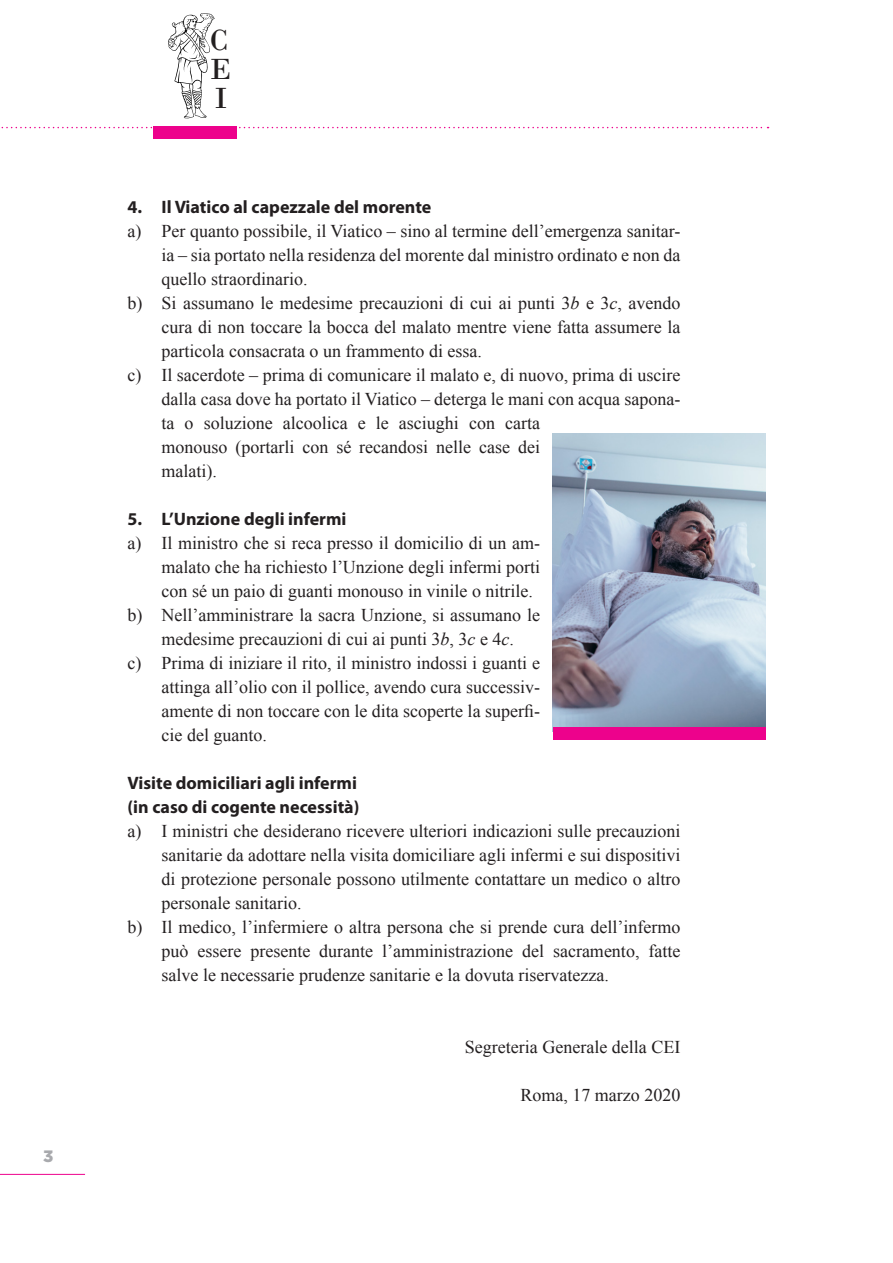
<style>
.page{position:relative;width:893px;height:1263px;background:#fff}
.page>*{position:absolute;margin:0;border:0;box-sizing:border-box;transform-origin:0 0}
.t1{font:30.6px/29.1px "Bodoni";color:#231f20;text-align:justify}
.Times_punto_x_punto{font:18px/24px "Times New Roman";color:#231f20;text-align:justify}
.Titolo_12_myriad{font:700 18px "Myriad Pro";color:#231f20}
.Times_senza_rientro{font:18px "Times New Roman";color:#231f20}
.Testo_11{font:900 16.5px "Gotham";color:#a8a9ad}
.s1{font-style:italic}
</style>
<div class="page">
<img style="left:553px;top:434px;width:212px;height:293px">
<div style="left:553px;top:727px;width:212px;height:13px;background:#ed028c"></div>
<svg style="left:1px;top:127px;width:767px;height:1px"></svg>
<div style="left:153px;top:126px;width:84px;height:13px;background:#ed028c"></div>
<svg style="left:168px;top:13px;width:47px;height:105px"></svg>
<hr style="left:0;top:1174px;width:85px;height:1px;background:#ed028c">
<p class="Testo_11" style="left:43px;top:1147px;width:12px">3</p>
<p class="t1" style="left:210px;top:25px;width:23px">C E I</p>
<p class="Titolo_12_myriad" style="left:128px;top:196px;width:305px">4. Il Viatico al capezzale del morente</p>
<p class="Times_punto_x_punto" style="left:162px;top:219px;width:520px;text-indent:-34px">a) Per quanto possibile, il Viatico – sino al termine dell’emergenza sanitar&shy;ia – sia portato nella residenza del morente dal ministro ordinato e non da quello straordinario.</p>
<p class="Times_punto_x_punto" style="left:162px;top:291px;width:520px;text-indent:-34px">b) Si assumano le medesime precauzioni di cui ai punti 3<span class="s1">b</span> e 3<span class="s1">c</span>, avendo cura di non toccare la bocca del malato mentre viene fatta assumere la particola consacrata o un frammento di essa.</p>
<p class="Times_punto_x_punto" style="left:162px;top:363px;width:520px;text-align:left;text-indent:-34px">c) Il sacerdote – prima di comunicare il malato e, di nuovo, prima di uscire dalla casa dove ha portato il Viatico – deterga le mani con acqua sapona&shy;ta o soluzione alcoolica e le asciughi con carta<br>monouso (portarli con sé recandosi nelle case dei<br>malati).</p>
<p class="Titolo_12_myriad" style="left:128px;top:508px;width:220px">5. L’Unzione degli infermi</p>
<p class="Times_punto_x_punto" style="left:162px;top:531px;width:380px;text-indent:-34px">a) Il ministro che si reca presso il domicilio di un am&shy;malato che ha richiesto l’Unzione degli infermi porti con sé un paio di guanti monouso in vinile o nitrile.</p>
<p class="Times_punto_x_punto" style="left:128px;top:603px;width:414px;text-align:center">b) Nell’amministrare la sacra Unzione, si assumano le medesime precauzioni di cui ai punti 3<span class="s1">b</span>, 3<span class="s1">c</span> e 4<span class="s1">c</span>.</p>
<p class="Times_punto_x_punto" style="left:162px;top:651px;width:380px;text-indent:-34px">c) Prima di iniziare il rito, il ministro indossi i guanti e attinga all’olio con il pollice, avendo cura successiv&shy;amente di non toccare con le dita scoperte la superfi&shy;cie del guanto.</p>
<p class="Titolo_12_myriad" style="left:128px;top:772px;width:231px">Visite domiciliari agli infermi</p>
<p class="Titolo_12_myriad" style="left:128px;top:796px;width:233px">(in caso di cogente necessità)</p>
<p class="Times_punto_x_punto" style="left:162px;top:819px;width:520px;text-indent:-34px">a) I ministri che desiderano ricevere ulteriori indicazioni sulle precauzioni sanitarie da adottare nella visita domiciliare agli infermi e sui dispositivi di protezione personale possono utilmente contattare un medico o altro personale sanitario.</p>
<p class="Times_punto_x_punto" style="left:162px;top:915px;width:520px;text-indent:-34px">b) Il medico, l’infermiere o altra persona che si prende cura dell’infermo può essere presente durante l’amministrazione del sacramento, fatte salve le necessarie prudenze sanitarie e la dovuta riservatezza.</p>
<p class="Times_senza_rientro" style="left:465px;top:1035px;width:217px">Segreteria Generale della CEI</p>
<p class="Times_senza_rientro" style="left:520px;top:1083px;width:161px">Roma, 17 marzo 2020</p>
</div>
